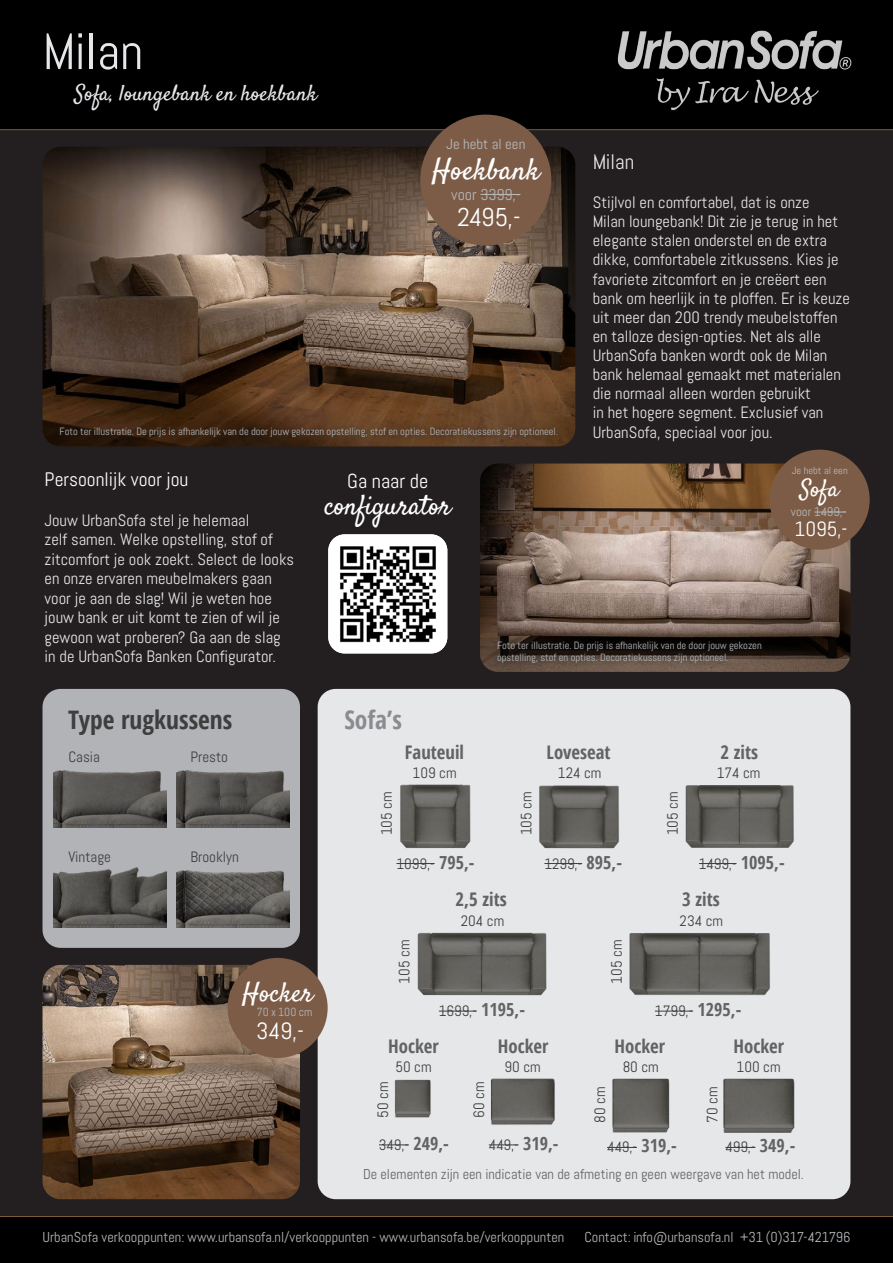
<style>
.page{position:relative;width:893px;height:1263px;background:#231f20}
.page>*{position:absolute;margin:0;border:0;box-sizing:border-box;transform-origin:0 0}
.t1{font:51px "Abel";color:#e6e7e9}
.t2{font:30px "Satisfy";color:#fff}
.t3{font:27.75px "Satisfy";letter-spacing:-.01em;color:#fff}
.t4{font:27px "Satisfy";color:#fff}
.t5{font:25.65px "Abel";color:#fff}
.t6{font:700 condensed 25.5px "Open Sans";color:#3e3e3f}
.t7{font:700 condensed 25.5px "Open Sans";color:#8a8c8f}
.t8{font:24px "Satisfy";color:#fff}
.t9{font:23.55px "Abel";color:#fff}
.t10{font:22.2px "Satisfy";color:#e6e7e9}
.t11{font:21px "Abel";color:#e6e7e9}
.t12{font:20.55px "Abel";color:#fff}
.t13{font:20.25px "Abel";color:#fff}
.t14{font:19.5px "Abel";color:#fff}
.t15{font:700 condensed 18.75px "Open Sans";color:#636366}
.t16{font:16.5px/19px "Abel";color:#e6e7e9}
.t17{font:15.6px "Abel";color:#b6b9bb}
.t18{font:15px "Abel";color:#3e3e3f}
.t19{font:14.55px "Abel";color:#b6b9bb}
.t20{font:14.4px "Abel";color:#b6b9bb}
.t21{font:14.25px "Abel";color:#636366}
.t22{font:12.45px "Abel";color:#b6b9bb}
.t23{font:11.7px "Abel";color:#b6b9bb}
.t24{font:10.5px/12.6px "Abel";letter-spacing:-.005em;color:#b6b9bb}
.t25{font:10.35px "Abel";color:#b6b9bb}
.s1{font-size:22.65px}
.s2{font-family:"Open Sans";font-weight:700;font-stretch:condensed;font-size:18px;color:#636366}
</style>
<div class="page">
<div style="left:0;top:0;width:893px;height:130px;background:#000001"></div>
<img style="left:617px;top:30px;width:235px;height:81px">
<hr style="left:0;top:129px;width:893px;height:1px;background:#805c3b">
<img style="left:43px;top:965px;width:257px;height:234px">
<div style="left:318px;top:689px;width:532px;height:510px;background:#e6e7e9;border-radius:18px"></div>
<img style="left:43px;top:147px;width:532px;height:299px">
<img style="left:480px;top:463px;width:370px;height:209px">
<img style="left:328px;top:534px;width:119px;height:119px">
<img style="left:417px;top:932px;width:130px;height:64px">
<img style="left:685px;top:785px;width:109px;height:63px">
<img style="left:629px;top:933px;width:141px;height:63px">
<img style="left:539px;top:785px;width:80px;height:64px">
<img style="left:723px;top:1078px;width:72px;height:55px">
<img style="left:490px;top:1078px;width:65px;height:47px">
<img style="left:612px;top:1078px;width:58px;height:55px">
<img style="left:394px;top:1079px;width:37px;height:39px">
<hr style="left:544px;top:863px;width:38px;height:1px;background:#3e3e3f">
<hr style="left:699px;top:863px;width:37px;height:1px;background:#3e3e3f">
<hr style="left:439px;top:1011px;width:38px;height:1px;background:#3e3e3f">
<hr style="left:655px;top:1011px;width:38px;height:1px;background:#3e3e3f">
<hr style="left:725px;top:1147px;width:30px;height:1px;background:#3e3e3f">
<hr style="left:489px;top:1144px;width:30px;height:1px;background:#3e3e3f">
<hr style="left:607px;top:1147px;width:30px;height:1px;background:#3e3e3f">
<hr style="left:379px;top:1144px;width:30px;height:1px;background:#3e3e3f">
<img style="left:400px;top:784px;width:71px;height:64px">
<hr style="left:396px;top:863px;width:39px;height:1px;background:#3e3e3f">
<div style="left:0;top:1216px;width:893px;height:47px;background:#000001"></div>
<hr style="left:0;top:1216px;width:893px;height:1px;background:#805c3b">
<div style="left:770px;top:450px;width:100px;height:100px;background:#7c5c47;border-radius:50%"></div>
<hr style="left:814px;top:512px;width:32px;height:1px;background:#b6b9bb">
<svg style="left:53px;top:422px;width:510px;height:22px;background:#482e19"></svg>
<svg style="left:491px;top:635px;width:277px;height:35px;background:#372b24"></svg>
<div style="left:43px;top:689px;width:257px;height:259px;background:#b2b3b7;border-radius:18px"></div>
<img style="left:176px;top:770px;width:113px;height:57px">
<img style="left:53px;top:770px;width:113px;height:57px">
<img style="left:53px;top:867px;width:113px;height:61px">
<img style="left:176px;top:870px;width:113px;height:58px">
<div style="left:420px;top:115px;width:131px;height:131px;background:#7c5c47;border-radius:50%"></div>
<hr style="left:480px;top:194px;width:40px;height:1px;background:#b6b9bb">
<div style="left:228px;top:958px;width:100px;height:100px;background:#7c5c47;border-radius:50%"></div>
<h1 class="t1" style="left:43px;top:29px;width:102px">Milan</h1>
<h3 class="t10" style="left:74px;top:80px;width:244px">Sofa, loungebank en hoekbank</h3>
<p class="t19" style="left:446px;top:138px;width:81px">Je hebt al een</p>
<h2 class="t2" style="left:432px;top:151px;width:110px">Hoekbank</h2>
<p class="t17" style="left:451px;top:187px;width:71px">voor 3399,-</p>
<h3 class="t5" style="left:457px;top:206px;width:65px">2495,-</h3>
<p class="t24" style="left:60px;top:426px;width:500px">Foto ter illustratie. De prijs is afhankelijk van de door jouw gekozen opstelling, stof en opties. Decoratiekussens zijn optioneel.</p>
<p class="t11" style="left:593px;top:153px;width:43px">Milan</p>
<p class="t16" style="left:593px;top:194px;width:259px">Stijlvol en comfortabel, dat is onze<br>Milan loungebank! Dit zie je terug in het elegante stalen onderstel en de extra dikke, comfortabele zitkussens. Kies je favoriete zitcomfort en je creëert een bank om heerlijk in te ploffen. Er is keuze uit meer dan 200 trendy meubelstoffen en talloze design-opties. Net als alle UrbanSofa banken wordt ook de Milan bank helemaal gemaakt met materialen die normaal alleen worden gebruikt<br>in het hogere segment. Exclusief van UrbanSofa, speciaal voor jou.</p>
<p class="t14" style="left:45px;top:470px;width:145px">Persoonlijk voor jou</p>
<p class="t16" style="left:45px;top:512px;width:251px">Jouw UrbanSofa stel je helemaal<br>zelf samen. Welke opstelling, stof of zitcomfort je ook zoekt. Select de looks en onze ervaren meubelmakers gaan voor je aan de slag! Wil je weten hoe jouw bank er uit komt te zien of wil je gewoon wat proberen? Ga aan de slag in de UrbanSofa Banken Configurator.</p>
<p class="t13" style="left:347px;top:472px;width:83px">Ga naar de</p>
<h3 class="t3" style="left:325px;top:488px;width:128px">configurator</h3>
<p class="t25" style="left:792px;top:466px;width:58px">Je hebt al een</p>
<h3 class="t8" style="left:800px;top:478px;width:40px">So<span class="s1">f</span>a</h3>
<p class="t22" style="left:791px;top:506px;width:57px">voor 1499,-</p>
<p class="t12" style="left:795px;top:520px;width:54px">1095,-</p>
<p class="t24" style="left:497px;top:639px;width:266px">Foto ter illustratie. De prijs is afhankelijk van de door jouw gekozen opstelling, stof en opties. Decoratiekussens zijn optioneel.</p>
<h3 class="t6" style="left:68px;top:709px;width:166px">Type rugkussens</h3>
<p class="t18" style="left:68px;top:750px;width:33px">Casia</p>
<p class="t18" style="left:190px;top:750px;width:39px">Presto</p>
<p class="t18" style="left:68px;top:850px;width:44px">Vintage</p>
<p class="t18" style="left:190px;top:850px;width:50px">Brooklyn</p>
<h3 class="t4" style="left:242px;top:976px;width:72px">Hocker</h3>
<p class="t23" style="left:257px;top:1007px;width:57px">70 x 100 cm</p>
<h3 class="t9" style="left:256px;top:1020px;width:49px">349,-</h3>
<h3 class="t7" style="left:344px;top:709px;width:59px">Sofa’s</h3>
<p class="t15" style="left:405px;top:744px;width:61px">Fauteuil</p>
<p class="t15" style="left:546px;top:744px;width:66px">Loveseat</p>
<p class="t15" style="left:720px;top:744px;width:39px">2 zits</p>
<p class="t18" style="left:413px;top:766px;width:46px">109 cm</p>
<p class="t18" style="left:558px;top:766px;width:45px">124 cm</p>
<p class="t18" style="left:717px;top:766px;width:45px">174 cm</p>
<p class="t18" style="left:380px;top:835px;width:45px;rotate:-90deg">105 cm</p>
<p class="t18" style="left:520px;top:835px;width:45px;rotate:-90deg">105 cm</p>
<p class="t18" style="left:666px;top:835px;width:45px;rotate:-90deg">105 cm</p>
<p class="t18" style="left:396px;top:857px;width:80px">1099,- <span class="s2">795,-</span></p>
<p class="t18" style="left:544px;top:857px;width:79px">1299,- <span class="s2">895,-</span></p>
<p class="t18" style="left:699px;top:857px;width:87px">1499,- <span class="s2">1095,-</span></p>
<p class="t15" style="left:455px;top:892px;width:53px">2,5 zits</p>
<p class="t15" style="left:682px;top:892px;width:39px">3 zits</p>
<p class="t18" style="left:461px;top:914px;width:45px">204 cm</p>
<p class="t18" style="left:680px;top:914px;width:45px">234 cm</p>
<p class="t18" style="left:398px;top:984px;width:45px;rotate:-90deg">105 cm</p>
<p class="t18" style="left:610px;top:984px;width:45px;rotate:-90deg">105 cm</p>
<p class="t18" style="left:439px;top:1004px;width:88px">1699,- <span class="s2">1195,-</span></p>
<p class="t18" style="left:655px;top:1004px;width:88px">1799,- <span class="s2">1295,-</span></p>
<p class="t15" style="left:388px;top:1039px;width:52px">Hocker</p>
<p class="t15" style="left:498px;top:1039px;width:52px">Hocker</p>
<p class="t15" style="left:614px;top:1039px;width:52px">Hocker</p>
<p class="t15" style="left:734px;top:1039px;width:52px">Hocker</p>
<p class="t18" style="left:395px;top:1060px;width:38px">50 cm</p>
<p class="t18" style="left:504px;top:1060px;width:38px">90 cm</p>
<p class="t18" style="left:623px;top:1060px;width:38px">80 cm</p>
<p class="t18" style="left:376px;top:1118px;width:38px;rotate:-90deg">50 cm</p>
<p class="t18" style="left:472px;top:1118px;width:38px;rotate:-90deg">60 cm</p>
<p class="t18" style="left:593px;top:1123px;width:38px;rotate:-90deg">80 cm</p>
<p class="t18" style="left:706px;top:1123px;width:38px;rotate:-90deg">70 cm</p>
<p class="t18" style="left:737px;top:1060px;width:46px">100 cm</p>
<p class="t18" style="left:379px;top:1138px;width:71px">349,- <span class="s2">249,-</span></p>
<p class="t18" style="left:489px;top:1138px;width:71px">449,- <span class="s2">319,-</span></p>
<p class="t18" style="left:607px;top:1141px;width:71px">449,- <span class="s2">319,-</span></p>
<p class="t18" style="left:725px;top:1141px;width:71px">499,- <span class="s2">349,-</span></p>
<p class="t21" style="left:363px;top:1168px;width:442px">De elementen zijn een indicatie van de afmeting en geen weergave van het model.</p>
<p class="t20" style="left:43px;top:1231px;width:523px">UrbanSofa verkooppunten: www.urbansofa.nl/verkooppunten - www.urbansofa.be/verkooppunten</p>
<p class="t20" style="left:585px;top:1231px;width:267px">Contact: info@urbansofa.nl +31 (0)317-421796</p>
</div>
